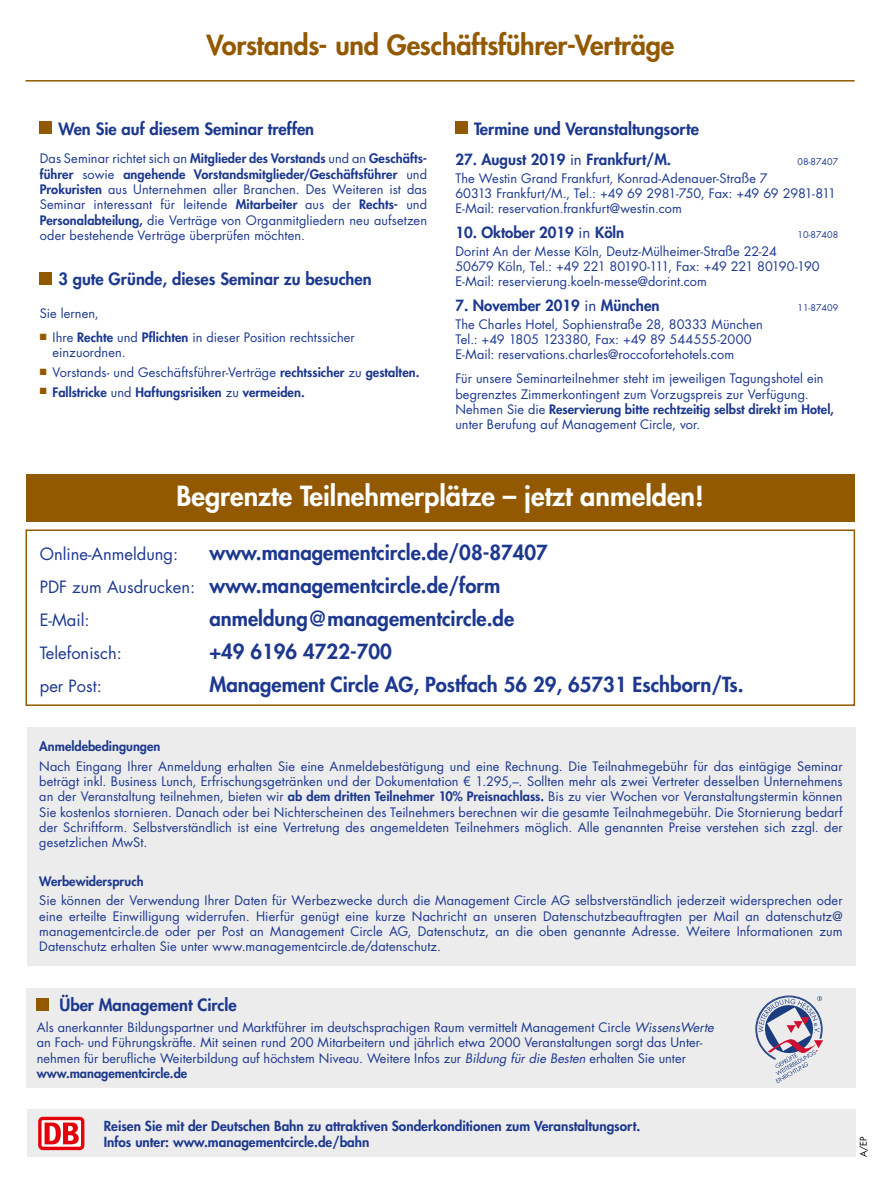
<style>
.page{position:relative;width:881px;height:1178px;background:#fff}
.page>*{position:absolute;margin:0;border:0;box-sizing:border-box;transform-origin:0 0}
.t1{font:800 27px "Futura Std";color:#fff}
.t2{font:800 27px "Futura Std";letter-spacing:-.005em;color:#925900}
.t3{font:800 20.25px/32.8px "Futura Std";color:#1c388f}
.t4{font:800 16.5px "Futura Std";color:#1c388f}
.t5{font:16.5px "Futura Std";color:#1c388f}
.t6{font:800 15px "Futura Std";color:#1c388f}
.t7{font:800 13.5px/16.5px "Futura Std";color:#1c388f}
.t8{font:12.75px/15.3px "Futura Std";color:#1c388f}
.t9{font:800 12.75px "Futura Std";color:#1c388f}
.t10{font:9px "Futura Std";color:#1c388f}
.t11{font:9px "Futura Std";color:#000}
.s1{font-weight:800}
.s2{font-weight:400}
.s3{font-weight:400;font-size:16.5px}
.s4{font-style:italic}
</style>
<div class="page">
<div style="left:26px;top:529px;width:828px;height:177px;border:2px solid #925900"></div>
<div style="left:455px;top:122px;width:12px;height:12px;background:#925900"></div>
<div style="left:40px;top:272px;width:12px;height:13px;background:#925900"></div>
<div style="left:40px;top:122px;width:12px;height:12px;background:#925900"></div>
<div style="left:27px;top:728px;width:828px;height:238px;background:#ececec"></div>
<hr style="left:26px;top:80px;width:828px;height:2px;background:#925900">
<div style="left:26px;top:988px;width:829px;height:100px;background:#ececec"></div>
<svg style="left:755px;top:996px;width:67px;height:87px"></svg>
<div style="left:37px;top:998px;width:12px;height:12px;background:#925900"></div>
<div style="left:27px;top:1109px;width:828px;height:48px;background:#ececec"></div>
<div style="left:38px;top:1117px;width:46px;height:33px;background:#e3000b;border-radius:5px"></div>
<svg style="left:42px;top:1120px;width:39px;height:27px"></svg>
<svg style="left:45px;top:1122px;width:34px;height:22px"></svg>
<div style="left:26px;top:474px;width:828px;height:48px;background:#925900"></div>
<h1 class="t2" style="left:206px;top:28px;width:469px">Vorstands- und Geschäftsführer-Verträge</h1>
<p class="t4" style="left:59px;top:118px;width:257px">Wen Sie auf diesem Seminar treffen</p>
<p class="t8" style="left:40px;top:151px;width:388px;text-align:justify">Das Seminar richtet sich an <span class="s1">Mitglieder des Vorstands</span> und an <span class="s1">Geschäfts&shy;führer</span> sowie <span class="s1">angehende Vorstandsmitglieder/Geschäftsführer</span> und <span class="s1">Prokuristen</span> aus Unternehmen aller Branchen. Des Weiteren ist das Seminar interessant für leitende <span class="s1">Mitarbeiter</span> aus der <span class="s1">Rechts-</span> und <span class="s1">Personalabteilung,</span> die Verträge von Organmitgliedern neu aufsetzen oder bestehende Verträge überprüfen möchten.</p>
<p class="t4" style="left:59px;top:269px;width:314px">3 gute Gründe, dieses Seminar zu besuchen</p>
<p class="t8" style="left:40px;top:306px;width:61px">Sie lernen,</p>
<p class="t8" style="left:53px;top:330px;width:304px;text-indent:-13px"><sup>■</sup> Ihre <span class="s1">Rechte</span> und <span class="s1">Pflichten</span> in dieser Position rechtssicher einzuordnen.</p>
<p class="t8" style="left:40px;top:365px;width:381px"><sup>■</sup> Vorstands- und Geschäftsführer-Verträge <span class="s1">rechtssicher</span> zu <span class="s1">gestalten.</span></p>
<p class="t9" style="left:40px;top:384px;width:266px"><sup>■</sup> Fallstricke <span class="s2">und</span> Haftungsrisiken <span class="s2">zu</span> vermeiden.</p>
<p class="t4" style="left:474px;top:118px;width:226px">Termine und Veranstaltungsorte</p>
<p class="t6" style="left:455px;top:150px;width:217px">27. August 2019 <span class="s2">in</span> Frankfurt/M.</p>
<p class="t10" style="left:797px;top:156px;width:42px">08-87407</p>
<p class="t8" style="left:455px;top:171px;width:382px">The Westin Grand Frankfurt, Konrad-Adenauer-Straße 7<br>60313 Frankfurt/M., Tel.: +49 69 2981-750, Fax: +49 69 2981-811<br>E-Mail: reservation.frankfurt@westin.com</p>
<p class="t6" style="left:455px;top:223px;width:170px">10. Oktober 2019 <span class="s2">in</span> Köln</p>
<p class="t10" style="left:797px;top:229px;width:42px">10-87408</p>
<p class="t8" style="left:455px;top:244px;width:366px">Dorint An der Messe Köln, Deutz-Mülheimer-Straße 22-24<br>50679 Köln, Tel.: +49 221 80190-111, Fax: +49 221 80190-190<br>E-Mail: reservierung.koeln-messe@dorint.com</p>
<p class="t6" style="left:455px;top:296px;width:206px">7. November 2019 <span class="s2">in</span> München</p>
<p class="t10" style="left:797px;top:302px;width:42px">11-87409</p>
<p class="t8" style="left:455px;top:317px;width:309px">The Charles Hotel, Sophienstraße 28, 80333 München<br>Tel.: +49 1805 123380, Fax: +49 89 544555-2000<br>E-Mail: reservations.charles@roccofortehotels.com</p>
<p class="t8" style="left:455px;top:371px;width:380px">Für unsere Seminarteilnehmer steht im jeweiligen Tagungshotel ein begrenztes Zimmerkontingent zum Vorzugspreis zur Verfügung.<br>Nehmen Sie die <span class="s1">Reservierung bitte rechtzeitig selbst direkt im Hotel, </span>unter Berufung auf Management Circle, vor.</p>
<h1 class="t1" style="left:176px;top:479px;width:528px">Begrenzte Teilnehmerplätze – jetzt anmelden!</h1>
<h2 class="t3" style="left:40px;top:536px;width:509px;text-indent:169px">www.managementcircle.de/08-87407<br><span class="s3">PDF zum Ausdrucken:</span> www.managementcircle.de/form</h2>
<p class="t5" style="left:40px;top:609px;width:51px">E-Mail:</p>
<h2 class="t3" style="left:209px;top:602px;width:306px">anmeldung@managementcircle.de</h2>
<p class="t5" style="left:40px;top:642px;width:84px">Telefonisch:</p>
<h2 class="t3" style="left:209px;top:635px;width:184px">+49 6196 4722-700</h2>
<p class="t5" style="left:40px;top:675px;width:63px">per Post:</p>
<h2 class="t3" style="left:209px;top:668px;width:535px">Management Circle AG, Postfach 56 29, 65731 Eschborn/Ts.</h2>
<p class="t5" style="left:40px;top:544px;width:140px">Online-Anmeldung:</p>
<p class="t9" style="left:39px;top:738px;width:122px">Anmeldebedingungen</p>
<p class="t8" style="left:39px;top:758px;width:804px;text-align:justify">Nach Eingang Ihrer Anmeldung erhalten Sie eine Anmeldebestätigung und eine Rechnung. Die Teilnahmegebühr für das eintägige Seminar beträgt inkl. Business Lunch, Erfrischungsgetränken und der Dokumentation € 1.295,–. Sollten mehr als zwei Vertreter desselben Unternehmens an der Veranstaltung teilnehmen, bieten wir <span class="s1">ab dem dritten Teilnehmer 10% Preisnachlass.</span> Bis zu vier Wochen vor Veranstaltungstermin können Sie kostenlos stornieren. Danach oder bei Nichterscheinen des Teilnehmers berechnen wir die gesamte Teilnahmegebühr. Die Stornierung bedarf der Schriftform. Selbstverständlich ist eine Vertretung des angemeldeten Teilnehmers möglich. Alle genannten Preise verstehen sich zzgl. der gesetzlichen MwSt.</p>
<p class="t9" style="left:39px;top:873px;width:106px">Werbewiderspruch</p>
<p class="t8" style="left:39px;top:893px;width:804px;text-align:justify">Sie können der Verwendung Ihrer Daten für Werbezwecke durch die Management Circle AG selbstverständlich jederzeit widersprechen oder eine erteilte Einwilligung widerrufen. Hierfür genügt eine kurze Nachricht an unseren Datenschutzbeauftragten per Mail an datenschutz@ managementcircle.de oder per Post an Management Circle AG, Datenschutz, an die oben genannte Adresse. Weitere Informationen zum Datenschutz erhalten Sie unter www.managementcircle.de/datenschutz.</p>
<p class="t4" style="left:59px;top:995px;width:179px">Über Management Circle</p>
<p class="t8" style="left:37px;top:1020px;width:678px">Als anerkannter Bildungspartner und Marktführer im deutschsprachigen Raum vermittelt Management Circle <span class="s4">WissensWerte </span>an Fach- und Führungskräfte. Mit seinen rund 200 Mitarbeitern und jährlich etwa 2000 Veranstaltungen sorgt das Unter&shy;nehmen für berufliche Weiterbildung auf höchstem Niveau. Weitere Infos zur <span class="s4">Bildung für die Besten</span> erhalten Sie unter <span class="s1">www.managementcircle.de</span></p>
<p class="t7" style="left:104px;top:1117px;width:538px">Reisen Sie mit der Deutschen Bahn zu attraktiven Sonderkonditionen zum Veranstaltungsort.<br>Infos unter: www.managementcircle.de/bahn</p>
<p class="t11" style="left:857px;top:1157px;width:22px;rotate:-90deg">A/EP</p>
</div>
